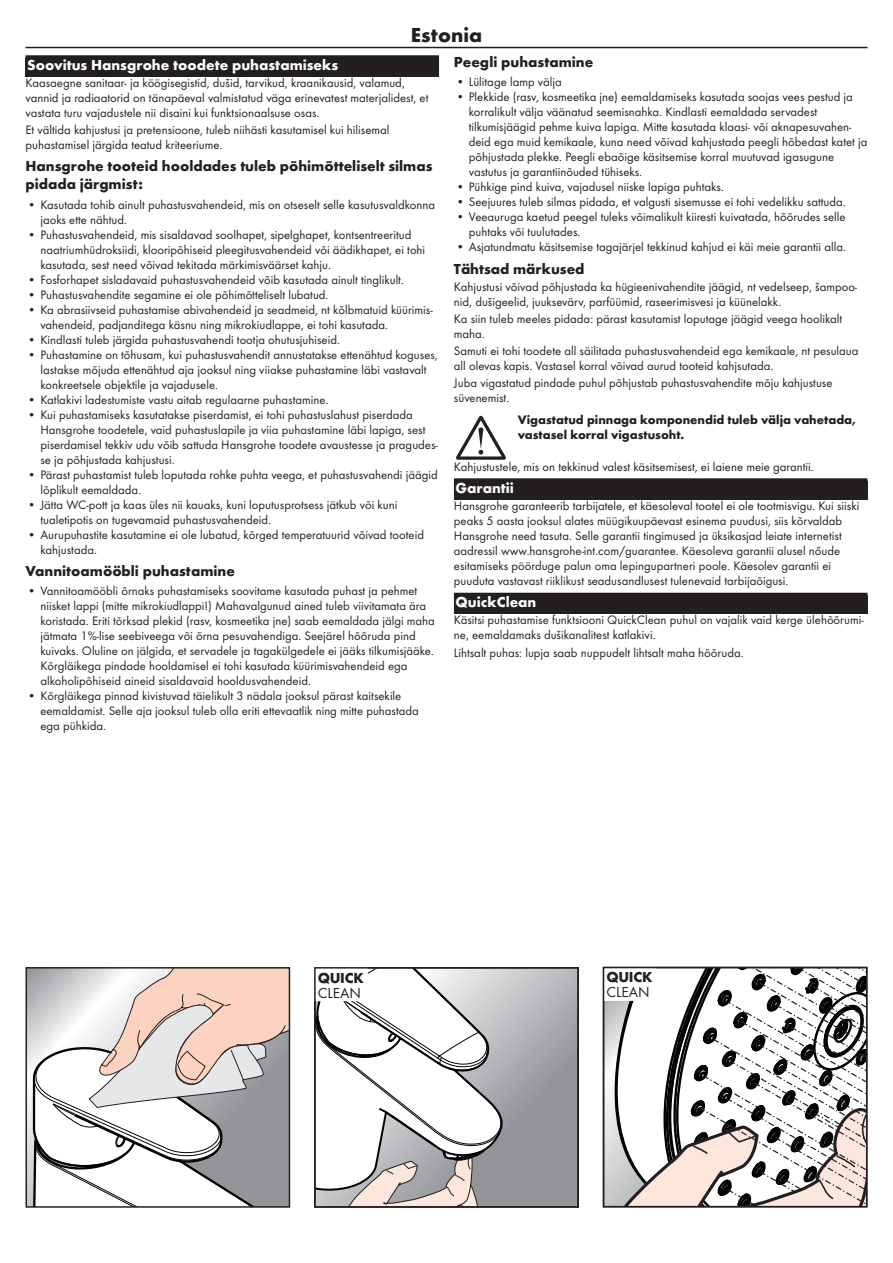
<style>
.page{position:relative;width:893px;height:1263px;background:#fff}
.page>*{position:absolute;margin:0;border:0;box-sizing:border-box;transform-origin:0 0}
.Sprache_Rahmenwechse{font:700 21px "Futura TOT";color:#231f20}
.Ueberschrift_ohne_Ba{font:700 15px/18px "Futura TOT";color:#231f20}
.Ueberschrift_ET{font:700 15px "Futura TOT";color:#fff}
.t1{font:15px "Futura TOT Boo";color:#231f20}
.Normaltext_ET{font:12.75px/15px "Futura TOT Boo";color:#231f20}
.t2{font:700 12.75px/15px "Futura TOT";color:#231f20}
</style>
<div class="page">
<hr style="left:26px;top:47px;width:841px;height:1px;background:#231f20">
<svg style="left:32px;top:970px;width:255px;height:235px"></svg>
<div style="left:26px;top:967px;width:264px;height:241px;border:2px solid #231f20"></div>
<svg style="left:503px;top:970px;width:73px;height:235px;background:#a1a2a6"></svg>
<svg style="left:317px;top:970px;width:186px;height:235px"></svg>
<svg style="left:606px;top:970px;width:258px;height:234px"></svg>
<div style="left:315px;top:968px;width:52px;height:32px;background:#fff"></div>
<div style="left:603px;top:967px;width:53px;height:33px;background:#fff"></div>
<div style="left:314px;top:967px;width:265px;height:241px;border:2px solid #231f20"></div>
<div style="left:603px;top:967px;width:264px;height:240px;border:2px solid #231f20"></div>
<div style="left:26px;top:55px;width:413px;height:21px;background:#231f20"></div>
<div style="left:454px;top:478px;width:413px;height:21px;background:#231f20"></div>
<div style="left:454px;top:593px;width:413px;height:21px;background:#231f20"></div>
<p class="Sprache_Rahmenwechse" style="left:411px;top:22px;width:73px">Estonia</p>
<p class="Ueberschrift_ET" style="left:27px;top:56px;width:313px">Soovitus Hansgrohe toodete puhastamiseks</p>
<p class="Normaltext_ET" style="left:26px;top:75px;width:404px">Kaasaegne sanitaar- ja köögisegistid, dušid, tarvikud, kraanikausid, valamud, vannid ja radiaatorid on tänapäeval valmistatud väga erinevatest materjalidest, et vastata turu vajadustele nii disaini kui funktsionaalsuse osas.</p>
<p class="Normaltext_ET" style="left:26px;top:122px;width:365px">Et vältida kahjustusi ja pretensioone, tuleb niihästi kasutamisel kui hilisemal puhastamisel järgida teatud kriteeriume.</p>
<p class="Ueberschrift_ohne_Ba" style="left:26px;top:157px;width:408px">Hansgrohe tooteid hooldades tuleb põhimõtteliselt silmas pidada järgmist:</p>
<p class="Normaltext_ET" style="left:40px;top:197px;width:396px;text-indent:-13px">• Kasutada tohib ainult puhastusvahendeid, mis on otseselt selle kasutusvaldkonna jaoks ette nähtud.</p>
<p class="Normaltext_ET" style="left:40px;top:227px;width:386px;text-indent:-13px">• Puhastusvahendeid, mis sisaldavad soolhapet, sipelghapet, kontsentreeritud naatriumhüdroksiidi, klooripõhiseid pleegitusvahendeid või äädikhapet, ei tohi kasutada, sest need võivad tekitada märkimisväärset kahju.</p>
<p class="Normaltext_ET" style="left:28px;top:272px;width:378px">• Fosforhapet sisladavaid puhastusvahendeid võib kasutada ainult tinglikult.</p>
<p class="Normaltext_ET" style="left:28px;top:287px;width:302px">• Puhastusvahendite segamine ei ole põhimõtteliselt lubatud.</p>
<p class="Normaltext_ET" style="left:40px;top:302px;width:394px;text-indent:-13px">• Ka abrasiivseid puhastamise abivahendeid ja seadmeid, nt kõlbmatuid küürimis&shy;vahendeid, padjanditega käsnu ning mikrokiudlappe, ei tohi kasutada.</p>
<p class="Normaltext_ET" style="left:28px;top:332px;width:314px">• Kindlasti tuleb järgida puhastusvahendi tootja ohutusjuhiseid.</p>
<p class="Normaltext_ET" style="left:40px;top:347px;width:399px;text-indent:-13px">• Puhastamine on tõhusam, kui puhastusvahendit annustatakse ettenähtud koguses, lastakse mõjuda ettenähtud aja jooksul ning viiakse puhastamine läbi vastavalt konkreetsele objektile ja vajadusele.</p>
<p class="Normaltext_ET" style="left:28px;top:392px;width:302px">• Katlakivi ladestumiste vastu aitab regulaarne puhastamine.</p>
<p class="Normaltext_ET" style="left:40px;top:407px;width:399px;text-indent:-13px">• Kui puhastamiseks kasutatakse piserdamist, ei tohi puhastuslahust piserdada Hansgrohe toodetele, vaid puhastuslapile ja viia puhastamine läbi lapiga, sest piserdamisel tekkiv udu võib sattuda Hansgrohe toodete avaustesse ja pragudes&shy;se ja põhjustada kahjustusi.</p>
<p class="Normaltext_ET" style="left:40px;top:467px;width:399px;text-indent:-13px">• Pärast puhastamist tuleb loputada rohke puhta veega, et puhastusvahendi jäägid lõplikult eemaldada.</p>
<p class="Normaltext_ET" style="left:40px;top:497px;width:358px;text-indent:-13px">• Jätta WC-pott ja kaas üles nii kauaks, kuni loputusprotsess jätkub või kuni tualetipotis on tugevamaid puhastusvahendeid.</p>
<p class="Normaltext_ET" style="left:40px;top:527px;width:385px;text-indent:-13px">• Aurupuhastite kasutamine ei ole lubatud, kõrged temperatuurid võivad tooteid kahjustada.</p>
<p class="Ueberschrift_ohne_Ba" style="left:26px;top:562px;width:211px">Vannitoamööbli puhastamine</p>
<p class="Normaltext_ET" style="left:40px;top:583px;width:396px;text-indent:-13px">• Vannitoamööbli õrnaks puhastamiseks soovitame kasutada puhast ja pehmet niisket lappi (mitte mikrokiudlappi!) Mahavalgunud ained tuleb viivitamata ära koristada. Eriti tõrksad plekid (rasv, kosmeetika jne) saab eemaldada jälgi maha jätmata 1%-lise seebiveega või õrna pesuvahendiga. Seejärel hõõruda pind kuivaks. Oluline on jälgida, et servadele ja tagakülgedele ei jääks tilkumisjääke.<br>Kõrgläikega pindade hooldamisel ei tohi kasutada küürimisvahendeid ega alkoholipõhiseid aineid sisaldavaid hooldusvahendeid.</p>
<p class="Normaltext_ET" style="left:40px;top:688px;width:380px;text-indent:-13px">• Kõrgläikega pinnad kivistuvad täielikult 3 nädala jooksul pärast kaitsekile eemaldamist. Selle aja jooksul tuleb olla eriti ettevaatlik ning mitte puhastada ega pühkida.</p>
<p class="Ueberschrift_ohne_Ba" style="left:454px;top:53px;width:141px">Peegli puhastamine</p>
<p class="Normaltext_ET" style="left:456px;top:75px;width:107px">• Lülitage lamp välja</p>
<p class="Normaltext_ET" style="left:469px;top:90px;width:400px;text-indent:-13px">• Plekkide ( rasv, kosmeetika jne) eemaldamiseks kasutada soojas vees pestud ja korralikult välja väänatud seemisnahka. Kindlasti eemaldada servadest tilkumisjäägid pehme kuiva lapiga. Mitte kasutada klaasi- või aknapesuvahen&shy;deid ega muid kemikaale, kuna need võivad kahjustada peegli hõbedast katet ja põhjustada plekke. Peegli ebaõige käsitsemise korral muutuvad igasugune vastutus ja garantiinõuded tühiseks.</p>
<p class="Normaltext_ET" style="left:456px;top:180px;width:269px">• Pühkige pind kuiva, vajadusel niiske lapiga puhtaks.</p>
<p class="Normaltext_ET" style="left:456px;top:195px;width:391px">• Seejuures tuleb silmas pidada, et valgusti sisemusse ei tohi vedelikku sattuda.</p>
<p class="Normaltext_ET" style="left:469px;top:210px;width:378px;text-indent:-13px">• Veeauruga kaetud peegel tuleks võimalikult kiiresti kuivatada, hõõrudes selle puhtaks või tuulutades.</p>
<p class="Normaltext_ET" style="left:456px;top:240px;width:391px">• Asjatundmatu käsitsemise tagajärjel tekkinud kahjud ei käi meie garantii alla.</p>
<p class="Ueberschrift_ohne_Ba" style="left:454px;top:259px;width:132px">Tähtsad märkused</p>
<p class="Normaltext_ET" style="left:454px;top:279px;width:405px">Kahjustusi võivad põhjustada ka hügieenivahendite jäägid, nt vedelseep, šampoo&shy;nid, dušigeelid, juuksevärv, parfüümid, raseerimisvesi ja küünelakk.</p>
<p class="Normaltext_ET" style="left:454px;top:311px;width:390px">Ka siin tuleb meeles pidada: pärast kasutamist loputage jäägid veega hoolikalt maha.</p>
<p class="Normaltext_ET" style="left:454px;top:343px;width:406px">Samuti ei tohi toodete all säilitada puhastusvahendeid ega kemikaale, nt pesulaua all olevas kapis. Vastasel korral võivad aurud tooteid kahjsutada.</p>
<p class="Normaltext_ET" style="left:454px;top:375px;width:380px">Juba vigastatud pindade puhul põhjustab puhastusvahendite mõju kahjustuse süvenemist.</p>
<p class="t2" style="left:518px;top:412px;width:340px">Vigastatud pinnaga komponendid tuleb välja vahetada, vastasel korral vigastusoht.</p>
<p class="Normaltext_ET" style="left:454px;top:459px;width:361px">Kahjustustele, mis on tekkinud valest käsitsemisest, ei laiene meie garantii.</p>
<p class="Ueberschrift_ET" style="left:456px;top:479px;width:60px">Garantii</p>
<p class="Normaltext_ET" style="left:454px;top:498px;width:407px">Hansgrohe garanteerib tarbijatele, et käesoleval tootel ei ole tootmisvigu. Kui siiski peaks 5 aasta jooksul alates müügikuupäevast esinema puudusi, siis kõrvaldab Hansgrohe need tasuta. Selle garantii tingimused ja üksikasjad leiate internetist aadressil www.hansgrohe-int.com/guarantee. Käesoleva garantii alusel nőude esitamiseks pöörduge palun oma lepingupartneri poole. Käesolev garantii ei puuduta vastavast riiklikust seadusandlusest tulenevaid tarbijaõigusi.</p>
<p class="Ueberschrift_ET" style="left:456px;top:593px;width:82px">QuickClean</p>
<p class="Normaltext_ET" style="left:454px;top:613px;width:411px">Käsitsi puhastamise funktsiooni QuickClean puhul on vajalik vaid kerge ülehõõrumi&shy;ne, eemaldamaks dušikanalitest katlakivi.</p>
<p class="Normaltext_ET" style="left:454px;top:645px;width:291px">Lihtsalt puhas: lupja saab nuppudelt lihtsalt maha hõõruda.</p>
<p class="Ueberschrift_ohne_Ba" style="left:318px;top:968px;width:48px">QUICK</p>
<p class="t1" style="left:318px;top:983px;width:45px">CLEAN</p>
<p class="Ueberschrift_ohne_Ba" style="left:606px;top:968px;width:48px">QUICK</p>
<p class="t1" style="left:606px;top:983px;width:45px">CLEAN</p>
</div>
